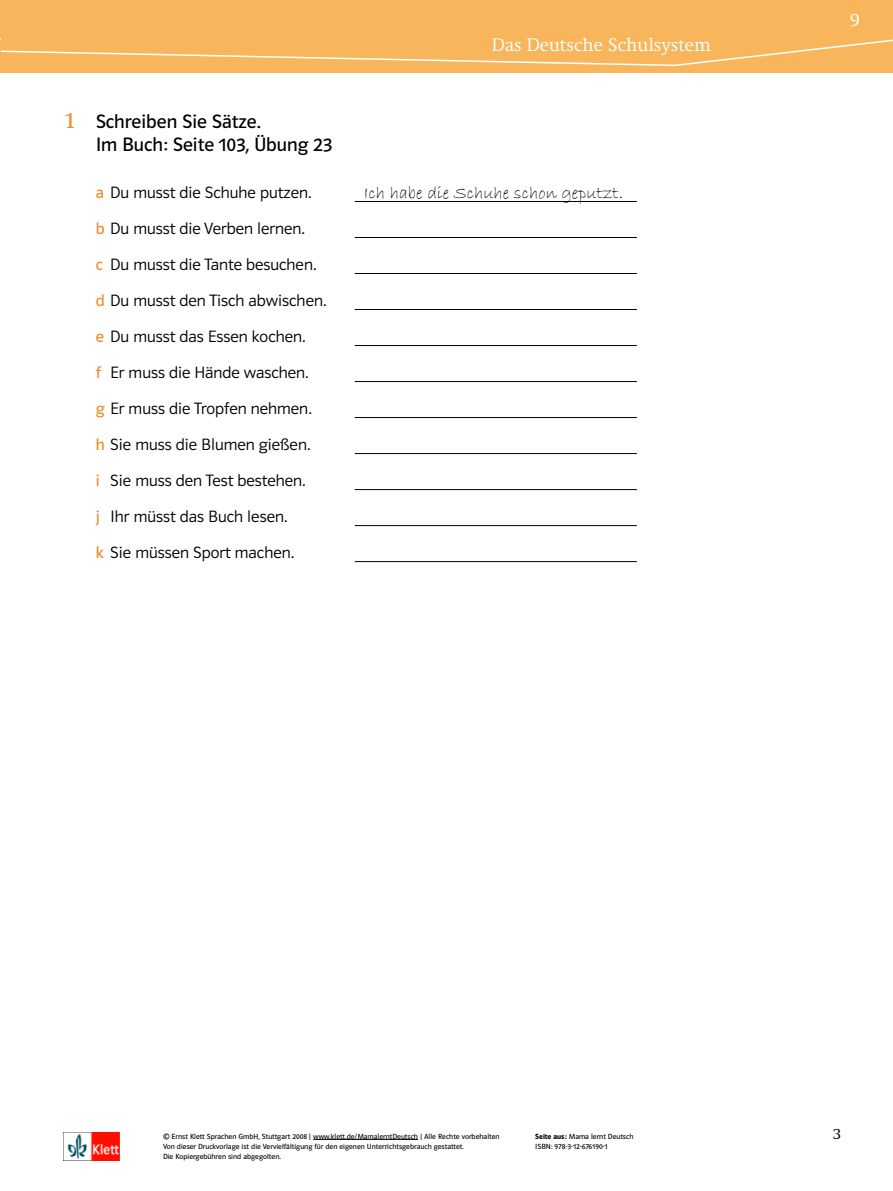
<style>
.page{position:relative;width:893px;height:1191px;background:#fff}
.page>*{position:absolute;margin:0;border:0;box-sizing:border-box;transform-origin:0 0}
.MLD_Arbeitsanweisung{font:19.5px/22.5px "Polo ST11 K Buch";color:#000}
.t1{font:18px "Bradley Hand ITC";color:#000}
.t2{font:300 18px "Klett Swift";color:#fff}
.MLD_Aufgabentext_Auf{font:16.5px "Polo ST11 K Leicht";color:#000}
.t3{font:300 15px "Klett Swift";color:#000}
.PDF{font:7.5px/10.1px "Polo ST11 K Buch";color:#000}
.s1{font-family:"Klett Swift";font-size:22.5px;color:#f08b27}
.s2{font-family:"Polo ST11 K Buch";color:#f08b27}
.s3{font-family:"Polo ST11 K Hfett"}
</style>
<div class="page">
<div style="left:0;top:0;width:893px;height:72px;background:#f8b55b"></div>
<img style="left:63px;top:1132px;width:56px;height:28px">
<hr style="left:313px;top:1139px;width:105px;height:1px;background:#000">
<svg style="left:0;top:38px;width:893px;height:29px"></svg>
<hr style="left:355px;top:201px;width:282px;height:1px;background:#000">
<hr style="left:355px;top:237px;width:282px;height:1px;background:#000">
<hr style="left:355px;top:273px;width:282px;height:1px;background:#000">
<hr style="left:355px;top:309px;width:282px;height:1px;background:#000">
<hr style="left:355px;top:345px;width:282px;height:1px;background:#000">
<hr style="left:355px;top:381px;width:282px;height:1px;background:#000">
<hr style="left:355px;top:417px;width:282px;height:1px;background:#000">
<hr style="left:355px;top:453px;width:282px;height:1px;background:#000">
<hr style="left:355px;top:489px;width:282px;height:1px;background:#000">
<hr style="left:355px;top:525px;width:282px;height:1px;background:#000">
<hr style="left:355px;top:561px;width:282px;height:1px;background:#000">
<p class="t2" style="left:492px;top:35px;width:221px">Das Deutsche Schulsystem</p>
<p class="MLD_Arbeitsanweisung" style="left:96px;top:111px;width:238px;text-indent:-32px"><span class="s1">1</span> Schreiben Sie Sätze.<br>Im Buch: Seite 103, Übung 23</p>
<p class="MLD_Aufgabentext_Auf" style="left:96px;top:184px;width:217px"><span class="s2">a</span> Du musst die Schuhe putzen.</p>
<p class="t1" style="left:364px;top:183px;width:261px">Ich habe die Schuhe schon geputzt.</p>
<p class="MLD_Aufgabentext_Auf" style="left:96px;top:220px;width:211px"><span class="s2">b</span> Du musst die Verben lernen.</p>
<p class="MLD_Aufgabentext_Auf" style="left:96px;top:256px;width:222px"><span class="s2">c</span> Du musst die Tante besuchen.</p>
<p class="MLD_Aufgabentext_Auf" style="left:96px;top:292px;width:232px"><span class="s2">d</span> Du musst den Tisch abwischen.</p>
<p class="MLD_Aufgabentext_Auf" style="left:96px;top:328px;width:211px"><span class="s2">e</span> Du musst das Essen kochen.</p>
<p class="MLD_Aufgabentext_Auf" style="left:96px;top:364px;width:214px"><span class="s2">f</span> Er muss die Hände waschen.</p>
<p class="MLD_Aufgabentext_Auf" style="left:96px;top:400px;width:218px"><span class="s2">g</span> Er muss die Tropfen nehmen.</p>
<p class="MLD_Aufgabentext_Auf" style="left:96px;top:436px;width:216px"><span class="s2">h</span> Sie muss die Blumen gießen.</p>
<p class="MLD_Aufgabentext_Auf" style="left:96px;top:472px;width:211px"><span class="s2">i</span> Sie muss den Test bestehen.</p>
<p class="MLD_Aufgabentext_Auf" style="left:96px;top:508px;width:193px"><span class="s2">j</span> Ihr müsst das Buch lesen.</p>
<p class="MLD_Aufgabentext_Auf" style="left:96px;top:544px;width:200px"><span class="s2">k</span> Sie müssen Sport machen.</p>
<p class="t2" style="left:850px;top:9px;width:11px">9</p>
<p class="PDF" style="left:163px;top:1131px;width:338px">© Ernst Klett Sprachen GmbH, Stuttgart 2008 | www.klett.de/MamalerntDeutsch | Alle Rechte vorbehalten<br>Von dieser Druckvorlage ist die Vervielfältigung für den eigenen Unterrichtsgebrauch gestattet.<br>Die Kopiergebühren sind abgegolten.</p>
<p class="PDF" style="left:535px;top:1131px;width:100px"><span class="s3">Seite aus:</span> Mama lernt Deutsch</p>
<p class="PDF" style="left:535px;top:1141px;width:74px">ISBN: 978-3-12-676190-1</p>
<p class="t3" style="left:833px;top:1125px;width:10px">3</p>
</div>
